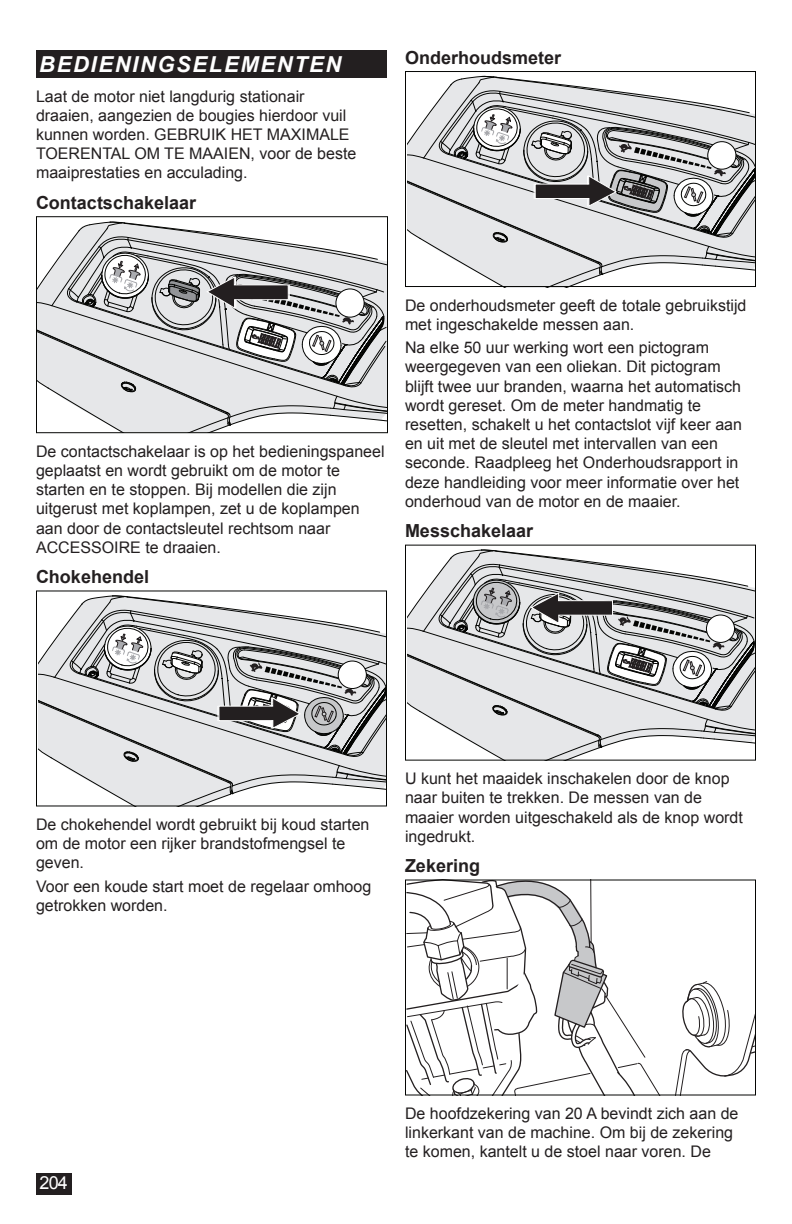
<style>
.page{position:relative;width:792px;height:1224px;background:#fff}
.page>*{position:absolute;margin:0;border:0;box-sizing:border-box;transform-origin:0 0}
.t1{font:italic 700 22px "Arial";letter-spacing:.075em;color:#fff}
.t2{font:700 18px "Arial";color:#231f20}
.t3{font:18px "Arial";color:#fff}
.t4{font:16px/19.2px "Arial";color:#231f20}
</style>
<div class="page">
<div style="left:36px;top:1174px;width:35px;height:21px;background:#231f20"></div>
<div style="left:36px;top:50px;width:351px;height:28px;background:#231f20"></div>
<svg style="left:408px;top:76px;width:346px;height:209px"></svg>
<div style="left:405px;top:71px;width:351px;height:216px;border:1px solid #040503"></div>
<svg style="left:408px;top:549px;width:346px;height:210px"></svg>
<div style="left:405px;top:545px;width:351px;height:216px;border:1px solid #040503"></div>
<svg style="left:675px;top:981px;width:79px;height:113px"></svg>
<svg style="left:407px;top:882px;width:253px;height:212px"></svg>
<div style="left:405px;top:880px;width:351px;height:216px;border:1px solid #040503"></div>
<svg style="left:38px;top:221px;width:348px;height:210px"></svg>
<div style="left:36px;top:216px;width:352px;height:217px;border:1px solid #040503"></div>
<svg style="left:39px;top:595px;width:346px;height:209px"></svg>
<div style="left:36px;top:590px;width:351px;height:216px;border:1px solid #040503"></div>
<h1 class="t1" style="left:39px;top:50px;width:304px">BEDIENINGSELEMENTEN</h1>
<p class="t2" style="left:405px;top:45px;width:158px">Onderhoudsmeter</p>
<p class="t4" style="left:36px;top:87px;width:322px">Laat de motor niet langdurig stationair draaien, aangezien de bougies hierdoor vuil kunnen worden. GEBRUIK HET MAXIMALE TOERENTAL OM TE MAAIEN, voor de beste maaiprestaties en acculading.</p>
<p class="t2" style="left:36px;top:190px;width:162px">Contactschakelaar</p>
<p class="t4" style="left:36px;top:442px;width:350px">De contactschakelaar is op het bedieningspaneel geplaatst en wordt gebruikt om de motor te starten en te stoppen. Bij modellen die zijn uitgerust met koplampen, zet u de koplampen aan door de contactsleutel rechtsom naar ACCESSOIRE te draaien.</p>
<p class="t2" style="left:36px;top:565px;width:115px">Chokehendel</p>
<p class="t4" style="left:405px;top:295px;width:343px">De onderhoudsmeter geeft de totale gebruikstijd met ingeschakelde messen aan.</p>
<p class="t4" style="left:405px;top:338px;width:339px">Na elke 50 uur werking wort een pictogram weergegeven van een oliekan. Dit pictogram blijft twee uur branden, waarna het automatisch wordt gereset. Om de meter handmatig te resetten, schakelt u het contactslot vijf keer aan en uit met de sleutel met intervallen van een seconde. Raadpleeg het Onderhoudsrapport in deze handleiding voor meer informatie over het onderhoud van de motor en de maaier.</p>
<p class="t2" style="left:405px;top:519px;width:130px">Messchakelaar</p>
<p class="t4" style="left:36px;top:815px;width:335px">De chokehendel wordt gebruikt bij koud starten om de motor een rijker brandstofmengsel te geven.</p>
<p class="t4" style="left:36px;top:877px;width:337px">Voor een koude start moet de regelaar omhoog getrokken worden.</p>
<p class="t4" style="left:405px;top:769px;width:339px">U kunt het maaidek inschakelen door de knop naar buiten te trekken. De messen van de maaier worden uitgeschakeld als de knop wordt ingedrukt.</p>
<p class="t2" style="left:405px;top:854px;width:77px">Zekering</p>
<p class="t3" style="left:39px;top:1171px;width:30px">204</p>
<p class="t4" style="left:405px;top:1104px;width:335px">De hoofdzekering van 20 A bevindt zich aan de linkerkant van de machine. Om bij de zekering te komen, kantelt u de stoel naar voren. De</p>
</div>
